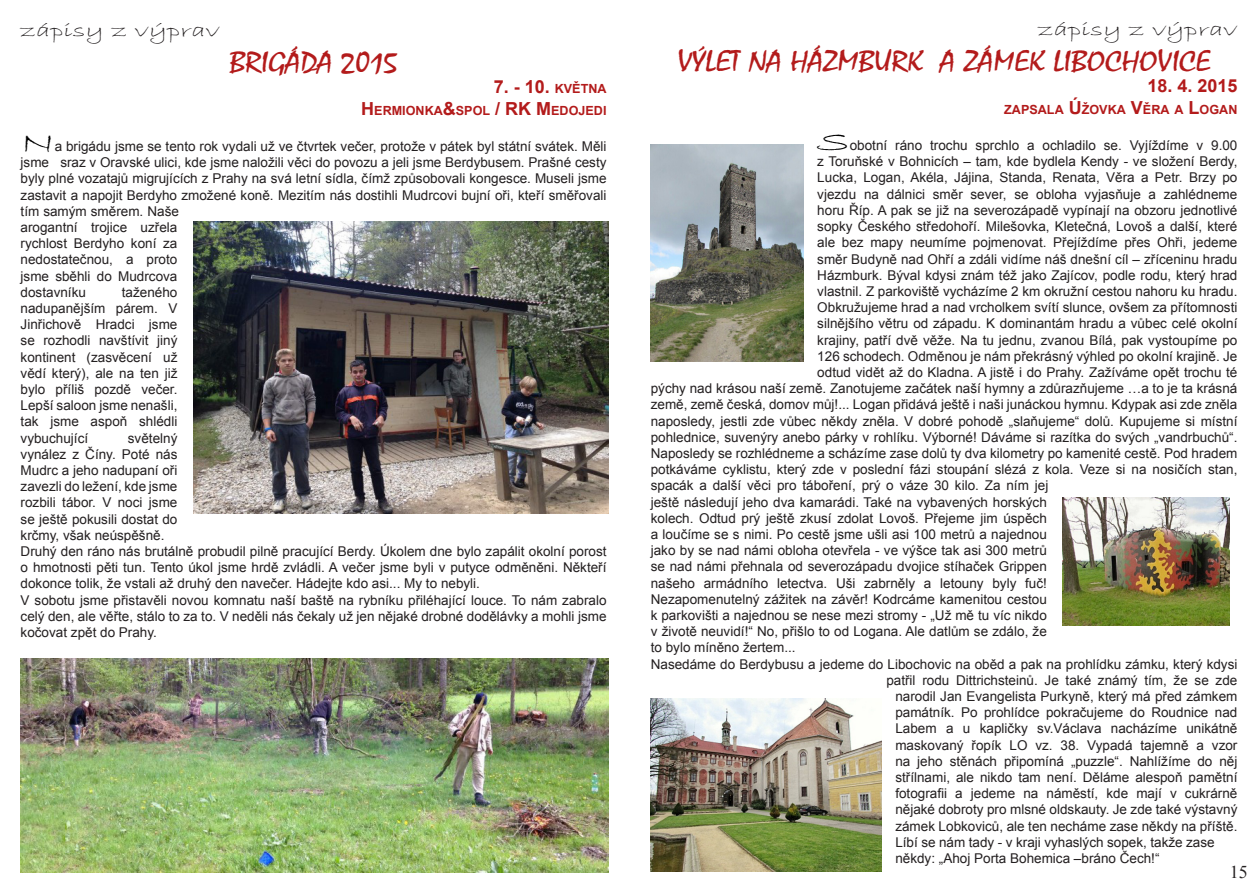
<style>
.page{position:relative;width:1259px;height:893px;background:#fff}
.page>*{position:absolute;margin:0;border:0;box-sizing:border-box;transform-origin:0 0}
.t1{font:30px "Mistral";color:#b31b1b;scale:1.15 1}
.t2{font:30px "Bradley Hand ITC";color:#000;scale:1.5 1}
.t3{font:19.5px "Bradley Hand ITC";color:#231f20;scale:1.5 1}
.t4{font:700 18px "Arial";color:#b31b1b}
.t5{font:18px "Times New Roman";color:#231f20}
.t6{font:13.5px/16.2px "Arial";color:#231f20}
.t7{font:700 12.6px "Arial";color:#b31b1b}
.s1{font-size:12.6px}
.s2{font-size:18px}
</style>
<div class="page">
<img style="left:21px;top:658px;width:587px;height:215px">
<img style="left:193px;top:221px;width:415px;height:292px">
<img style="left:651px;top:145px;width:152px;height:216px">
<img style="left:1062px;top:498px;width:167px;height:127px">
<img style="left:651px;top:699px;width:230px;height:173px">
<h2 class="t3" style="left:21px;top:18px;width:134px">zápisy z výprav</h2>
<h1 class="t1" style="left:229px;top:44px;width:148px">BRIGÁDA 2015</h1>
<h3 class="t4" style="left:494px;top:75px;width:114px">7. - 10. <span class="s1">KVĚTNA</span></h3>
<p class="t7" style="left:361px;top:102px;width:247px"><span class="s2">H</span> ERMIONKA<span class="s2">&amp;</span>SPOL <span class="s2">/ RK M</span> EDOJEDI</p>
<h1 class="t2" style="left:21px;top:123px;width:24px">N</h1>
<p class="t6" style="left:21px;top:138px;width:587px;text-indent:34px">a brigádu jsme se tento rok vydali už ve čtvrtek večer, protože v pátek byl státní svátek. Měli jsme sraz v Oravské ulici, kde jsme naložili věci do povozu a jeli jsme Berdybusem. Prašné cesty byly plné vozatajů migrujících z Prahy na svá letní sídla, čímž způsobovali kongesce. Museli jsme zastavit a napojit Berdyho zmožené koně. Mezitím nás dostihli Mudrcovi bujní oři, kteří směřovali tím samým směrem. Naše<br>arogantní trojice uzřela<br>rychlost Berdyho koní za<br>nedostatečnou, a proto<br>jsme sběhli do Mudrcova<br>dostavníku</p>
<p class="t6" style="left:21px;top:284px;width:158px;text-align:justify;text-indent:101px">taženého nadupanějším párem. V Jinřichově Hradci jsme se rozhodli navštívit jiný kontinent (zasvěcení už vědí který), ale na ten již bylo příliš pozdě večer.<br>Lepší saloon jsme nenašli, tak jsme aspoň shlédli vybuchující</p>
<p class="t6" style="left:21px;top:430px;width:587px;text-indent:107px">světelný<br>vynález z Číny. Poté nás<br>Mudrc a jeho nadupaní oři<br>zavezli do ležení, kde jsme<br>rozbili tábor. V noci jsme<br>se ještě pokusili dostat do<br>krčmy, však neúspěšně.<br>Druhý den ráno nás brutálně probudil pilně pracující Berdy. Úkolem dne bylo zapálit okolní porost o hmotnosti pěti tun. Tento úkol jsme hrdě zvládli. A večer jsme byli v putyce odměněni. Někteří dokonce tolik, že vstali až druhý den navečer. Hádejte kdo asi... My to nebyli.<br>V sobotu jsme přistavěli novou komnatu naší baště na rybníku přiléhající louce. To nám zabralo celý den, ale věřte, stálo to za to. V neděli nás čekaly už jen nějaké drobné dodělávky a mohli jsme kočovat zpět do Prahy.</p>
<h2 class="t3" style="left:1038px;top:17px;width:134px">zápisy z výprav</h2>
<h1 class="t1" style="left:678px;top:43px;width:464px">VÝLET NA HÁZMBURK A ZÁMEK LIBOCHOVICE</h1>
<h3 class="t4" style="left:1147px;top:74px;width:92px">18. 4. 2015</h3>
<p class="t7" style="left:1004px;top:101px;width:233px">ZAPSALA <span class="s2">Ú</span>ŽOVKA <span class="s2">V</span>ĚRA A <span class="s2">L</span>OGAN</p>
<h1 class="t2" style="left:817px;top:123px;width:23px">S</h1>
<p class="t6" style="left:849px;top:137px;width:389px">obotní ráno trochu sprchlo a ochladilo se. Vyjíždíme v 9.00</p>
<p class="t6" style="left:817px;top:154px;width:421px">z Toruňské v Bohnicích – tam, kde bydlela Kendy - ve složení Berdy,</p>
<p class="t6" style="left:817px;top:170px;width:422px">Lucka, Logan, Akéla, Jájina, Standa, Renata, Věra a Petr. Brzy po</p>
<p class="t6" style="left:817px;top:186px;width:421px">vjezdu na dálnici směr sever, se obloha vyjasňuje a zahlédneme</p>
<p class="t6" style="left:817px;top:202px;width:421px">horu Říp. A pak se již na severozápadě vypínají na obzoru jednotlivé</p>
<p class="t6" style="left:817px;top:218px;width:421px">sopky Českého středohoří. Milešovka, Kletečná, Lovoš a další, které</p>
<p class="t6" style="left:817px;top:235px;width:421px">ale bez mapy neumíme pojmenovat. Přejíždíme přes Ohři, jedeme</p>
<p class="t6" style="left:817px;top:251px;width:421px">směr Budyně nad Ohří a zdáli vidíme náš dnešní cíl – zříceninu hradu</p>
<p class="t6" style="left:817px;top:267px;width:421px">Házmburk. Býval kdysi znám též jako Zajícov, podle rodu, který hrad</p>
<p class="t6" style="left:817px;top:283px;width:421px">vlastnil. Z parkoviště vycházíme 2 km okružní cestou nahoru ku hradu.</p>
<p class="t6" style="left:817px;top:299px;width:421px">Obkružujeme hrad a nad vrcholkem svítí slunce, ovšem za přítomnosti</p>
<p class="t6" style="left:817px;top:316px;width:421px">silnějšího větru od západu. K dominantám hradu a vůbec celé okolní</p>
<p class="t6" style="left:817px;top:332px;width:421px">krajiny, patří dvě věže. Na tu jednu, zvanou Bílá, pak vystoupíme po</p>
<p class="t6" style="left:817px;top:348px;width:421px">126 schodech. Odměnou je nám překrásný výhled po okolní krajině. Je</p>
<p class="t6" style="left:817px;top:364px;width:422px">odtud vidět až do Kladna. A jistě i do Prahy. Zažíváme opět trochu té</p>
<p class="t6" style="left:651px;top:380px;width:588px">pýchy nad krásou naší země. Zanotujeme začátek naší hymny a zdůrazňujeme …a to je ta krásná</p>
<p class="t6" style="left:651px;top:397px;width:588px">země, země česká, domov můj!... Logan přidává ještě i naši junáckou hymnu. Kdypak asi zde zněla</p>
<p class="t6" style="left:651px;top:413px;width:588px">naposledy, jestli zde vůbec někdy zněla. V dobré pohodě „slaňujeme“ dolů. Kupujeme si místní</p>
<p class="t6" style="left:651px;top:429px;width:588px">pohlednice, suvenýry anebo párky v rohlíku. Výborné! Dáváme si razítka do svých „vandrbuchů“.</p>
<p class="t6" style="left:651px;top:445px;width:588px">Naposledy se rozhlédneme a scházíme zase dolů ty dva kilometry po kamenité cestě. Pod hradem</p>
<p class="t6" style="left:651px;top:461px;width:588px">potkáváme cyklistu, který zde v poslední fázi stoupání slézá z kola. Veze si na nosičích stan,</p>
<p class="t6" style="left:651px;top:478px;width:399px">spacák a další věci pro táboření, prý o váze 30 kilo. Za ním jej</p>
<p class="t6" style="left:651px;top:494px;width:397px">ještě následují jeho dva kamarádi. Také na vybavených horských</p>
<p class="t6" style="left:651px;top:510px;width:397px">kolech. Odtud prý ještě zkusí zdolat Lovoš. Přejeme jim úspěch</p>
<p class="t6" style="left:651px;top:526px;width:397px">a loučíme se s nimi. Po cestě jsme ušli asi 100 metrů a najednou</p>
<p class="t6" style="left:651px;top:542px;width:398px">jako by se nad námi obloha otevřela - ve výšce tak asi 300 metrů</p>
<p class="t6" style="left:651px;top:559px;width:397px">se nad námi přehnala od severozápadu dvojice stíhaček Grippen</p>
<p class="t6" style="left:651px;top:575px;width:397px">našeho armádního letectva. Uši zabrněly a letouny byly fuč!</p>
<p class="t6" style="left:651px;top:591px;width:397px">Nezapomenutelný zážitek na závěr! Kodrcáme kamenitou cestou</p>
<p class="t6" style="left:651px;top:607px;width:397px">k parkovišti a najednou se nese mezi stromy - „Už mě tu víc nikdo</p>
<p class="t6" style="left:651px;top:623px;width:397px">v životě neuvidí!“ No, přišlo to od Logana. Ale datlům se zdálo, že</p>
<p class="t6" style="left:651px;top:640px;width:146px">to bylo míněno žertem...</p>
<p class="t6" style="left:651px;top:656px;width:588px">Nasedáme do Berdybusu a jedeme do Libochovic na oběd a pak na prohlídku zámku, který kdysi</p>
<p class="t6" style="left:886px;top:672px;width:352px">patřil rodu Dittrichsteinů. Je také známý tím, že se zde</p>
<p class="t6" style="left:895px;top:688px;width:343px">narodil Jan Evangelista Purkyně, který má před zámkem</p>
<p class="t6" style="left:895px;top:704px;width:343px">památník. Po prohlídce pokračujeme do Roudnice nad</p>
<p class="t6" style="left:895px;top:721px;width:343px">Labem a u kapličky sv.Václava nacházíme unikátně</p>
<p class="t6" style="left:895px;top:737px;width:343px">maskovaný řopík LO vz. 38. Vypadá tajemně a vzor</p>
<p class="t6" style="left:895px;top:753px;width:343px">na jeho stěnách připomíná „puzzle“. Nahlížíme do něj</p>
<p class="t6" style="left:895px;top:769px;width:343px">střílnami, ale nikdo tam není. Děláme alespoň pamětní</p>
<p class="t6" style="left:895px;top:785px;width:343px">fotografii a jedeme na náměstí, kde mají v cukrárně</p>
<p class="t6" style="left:895px;top:802px;width:343px">nějaké dobroty pro mlsné oldskauty. Je zde také výstavný</p>
<p class="t6" style="left:895px;top:818px;width:343px">zámek Lobkoviců, ale ten necháme zase někdy na příště.</p>
<p class="t6" style="left:895px;top:834px;width:321px">Líbí se nám tady - v kraji vyhaslých sopek, takže zase</p>
<p class="t6" style="left:895px;top:850px;width:266px">někdy: „Ahoj Porta Bohemica –bráno Čech!“</p>
<h3 class="t5" style="left:1229px;top:860px;width:19px">15</h3>
</div>
